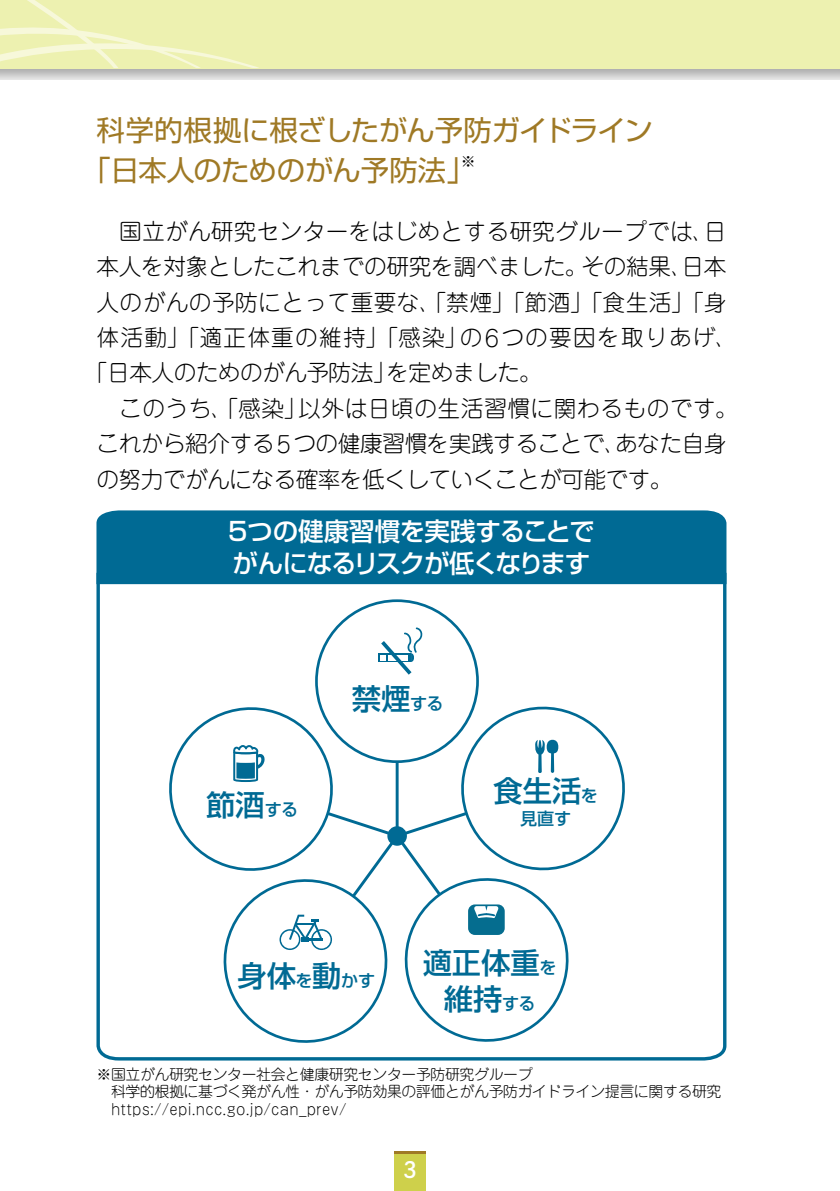
<style>
.page{position:relative;width:840px;height:1191px;background:#fff}
.page>*{position:absolute;margin:0;border:0;box-sizing:border-box;transform-origin:0 0}
.t1{font:500 29.2px/36.6px "Shin Go Pro";color:#006a94;text-align:center}
.t2{font:28.4px/39.6px "Shin Go Pro";letter-spacing:-.015em;color:#9f7925}
.t3{font:500 25.6px/31.2px "Shin Go Pro";letter-spacing:-.045em;color:#fff}
.t4{font:300 22.6px "Jun 101 Pro";letter-spacing:-.015em;color:#000}
.t5{font:300 22.6px "Jun 101 Pro";letter-spacing:.02em;color:#000}
.t6{font:300 22.6px "Jun 101 Pro";letter-spacing:.055em;color:#000}
.t7{font:300 22.6px "Jun 101 Pro";letter-spacing:.025em;color:#000}
.t8{font:300 22.6px "Jun 101 Pro";letter-spacing:.01em;color:#000}
.t9{font:22px "Shuei Go Gin Std B";color:#fff}
.t10{font:500 17px "Shin Go Pro";color:#006a94}
.t11{font:300 14.8px "Jun 101 Pro";letter-spacing:-.025em;color:#000}
.t12{font:300 14.8px "Jun 101 Pro";letter-spacing:.015em;color:#000}
.s1{font-size:17px}
</style>
<div class="page">
<div style="left:394px;top:1151px;width:31px;height:40px;background:#ced04b"></div>
<hr style="left:394px;top:1151px;width:31px;height:3px;background:#9f7925">
<svg style="left:0;top:68px;width:839px;height:11px;background:#cbcbc5"></svg>
<div style="left:0;top:0;width:839px;height:68px;background:#edf1b0"></div>
<svg style="left:0;top:0;width:259px;height:68px"></svg>
<div style="left:96px;top:510px;width:631px;height:61px;background:#006a94"></div>
<svg style="left:96px;top:571px;width:631px;height:490px"></svg>
<p class="t2" style="left:82px;top:107px;width:571px;text-indent:14px">科学的根拠に根ざしたがん予防ガイドライン「日本人のためのがん予防法」</p>
<p class="t11" style="left:460px;top:150px;width:16px">※</p>
<p class="t8" style="left:119px;top:213px;width:608px">国立がん研究センターをはじめとする研究グループでは、日</p>
<p class="t4" style="left:96px;top:249px;width:631px">本人を対象としたこれまでの研究を調べました。その結果、日本</p>
<p class="t5" style="left:96px;top:284px;width:631px">人のがんの予防にとって重要な、「禁煙」「節酒」「食生活」「身</p>
<p class="t6" style="left:96px;top:319px;width:642px">体活動」「適正体重の維持」「感染」の6つの要因を取りあげ、</p>
<p class="t4" style="left:85px;top:355px;width:458px">「日本人のためのがん予防法」を定めました。</p>
<p class="t7" style="left:119px;top:390px;width:620px">このうち、「感染」以外は日頃の生活習慣に関わるものです。</p>
<p class="t4" style="left:96px;top:426px;width:631px">これから紹介する5つの健康習慣を実践することで、あなた自身</p>
<p class="t4" style="left:96px;top:461px;width:577px">の努力でがんになる確率を低くしていくことが可能です。</p>
<p class="t3" style="left:228px;top:513px;width:368px">5つの健康習慣を実践することでがんになるリスクが低くなります</p>
<p class="t1" style="left:206px;top:783px;width:93px">節酒<span class="s1">する</span></p>
<p class="t1" style="left:351px;top:677px;width:93px">禁煙<span class="s1">する</span></p>
<p class="t1" style="left:493px;top:768px;width:106px">食生活<span class="s1">を</span></p>
<p class="t10" style="left:519px;top:804px;width:53px">見直す</p>
<p class="t1" style="left:237px;top:954px;width:139px">身体<span class="s1">を</span>動<span class="s1">かす</span></p>
<p class="t1" style="left:422px;top:940px;width:135px">適正体重<span class="s1">を</span>維持<span class="s1">する</span></p>
<p class="t11" style="left:96px;top:1062px;width:437px">※国立がん研究センター社会と健康研究センター予防研究グループ</p>
<p class="t11" style="left:96px;top:1079px;width:626px">　科学的根拠に基づく発がん性・がん予防効果の評価とがん予防ガイドライン提言に関する研究</p>
<p class="t12" style="left:111px;top:1097px;width:237px">https://epi.ncc.go.jp/can_prev/</p>
<p class="t9" style="left:402px;top:1154px;width:16px">3</p>
</div>
